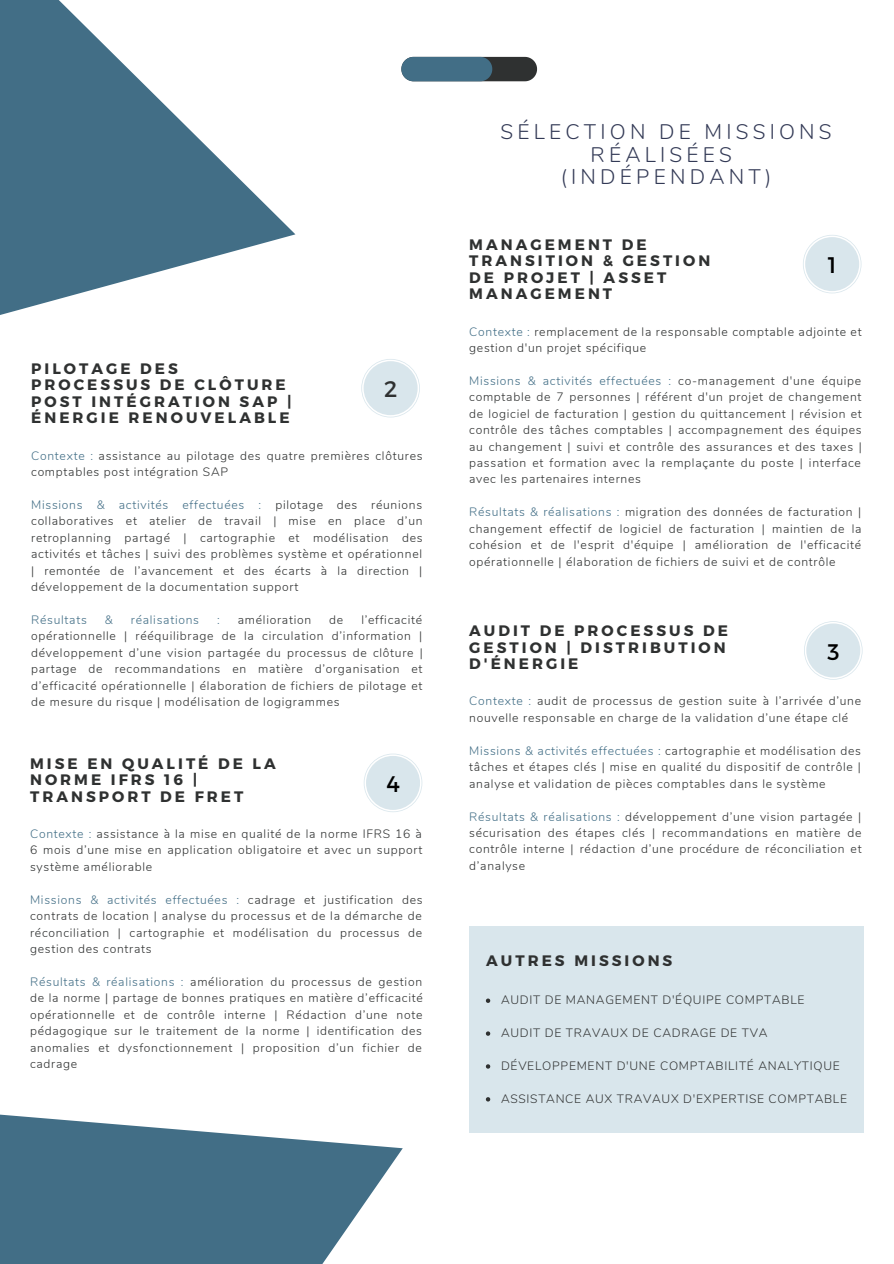
<style>
.page{position:relative;width:894px;height:1264px;background:#fff}
.page>*{position:absolute;margin:0;border:0;box-sizing:border-box;transform-origin:0 0}
.t1{font:22.5px "Montserrat";color:#000}
.t2{font:22.5px "Montserrat";color:#2f3131}
.t3{font:300 21px/22.5px "Nunito";letter-spacing:.2em;color:#333a56;text-align:center}
.t4{font:700 15.15px/16.5px "Montserrat";letter-spacing:.2em;color:#2f3131}
.t5{font:300 12.15px/16.5px "Nunito";letter-spacing:.06em;color:#2f3131;text-align:justify}
.t6{font:300 12.15px "Nunito";letter-spacing:.06em;color:#426e86}
.s1{color:#426e86}
</style>
<div class="page">
<svg style="left:0;top:1114px;width:507px;height:149px;fill:#426e86"></svg>
<svg style="left:0;top:0;width:296px;height:315px;fill:#426e86"></svg>
<div style="left:469px;top:925px;width:394px;height:207px;background:#d9e6ec"></div>
<svg style="left:361px;top:359px;width:59px;height:58px"></svg>
<div style="left:363px;top:361px;width:54px;height:54px;background:#d9e6ec;border-radius:50%"></div>
<svg style="left:485px;top:998px;width:5px;height:4px"></svg>
<svg style="left:485px;top:1031px;width:5px;height:4px"></svg>
<svg style="left:485px;top:1064px;width:5px;height:4px"></svg>
<svg style="left:485px;top:1097px;width:5px;height:4px"></svg>
<svg style="left:364px;top:753px;width:58px;height:59px"></svg>
<div style="left:366px;top:756px;width:54px;height:54px;background:#d9e6ec;border-radius:50%"></div>
<svg style="left:803px;top:235px;width:58px;height:58px"></svg>
<div style="left:805px;top:237px;width:53px;height:54px;background:#d9e6ec;border-radius:50%"></div>
<svg style="left:401px;top:57px;width:136px;height:24px"></svg>
<svg style="left:804px;top:621px;width:58px;height:58px"></svg>
<div style="left:806px;top:623px;width:54px;height:54px;background:#d9e6ec;border-radius:50%"></div>
<p class="t4" style="left:31px;top:359px;width:262px">PILOTAGE DES<br>PROCESSUS DE CLÔTURE<br>POST INTÉGRATION SAP |<br>ÉNERGIE RENOUVELABLE</p>
<p class="t5" style="left:31px;top:447px;width:393px"><span class="s1">Contexte :</span> assistance au pilotage des quatre premières clôtures comptables post intégration SAP</p>
<p class="t5" style="left:31px;top:496px;width:393px"><span class="s1">Missions &amp; activités effectuées :</span> pilotage des réunions collaboratives et atelier de travail | mise en place d’un retroplanning partagé | cartographie et modélisation des activités et tâches | suivi des problèmes système et opérationnel | remontée de l’avancement et des écarts à la direction | développement de la documentation support</p>
<p class="t6" style="left:31px;top:611px;width:57px">Résultats</p>
<p class="t6" style="left:105px;top:611px;width:9px">&amp;</p>
<p class="t6" style="left:131px;top:611px;width:70px">réalisations</p>
<p class="t6" style="left:217px;top:611px;width:4px">:</p>
<p class="t5" style="left:238px;top:611px;width:75px">amélioration</p>
<p class="t5" style="left:329px;top:611px;width:16px">de</p>
<p class="t2" style="left:384px;top:374px;width:15px">2</p>
<p class="t5" style="left:31px;top:611px;width:393px;text-indent:330px">l’efficacité opérationnelle | rééquilibrage de la circulation d’information | développement d’une vision partagée du processus de clôture | partage de recommandations en matière d’organisation et d’efficacité opérationnelle | élaboration de fichiers de pilotage et de mesure du risque | modélisation de logigrammes</p>
<p class="t4" style="left:30px;top:754px;width:247px">MISE EN QUALITÉ DE LA<br>NORME IFRS 16 |<br>TRANSPORT DE FRET</p>
<p class="t5" style="left:30px;top:825px;width:393px"><span class="s1">Contexte :</span> assistance à la mise en qualité de la norme IFRS 16 à 6 mois d’une mise en application obligatoire et avec un support système améliorable</p>
<p class="t5" style="left:30px;top:891px;width:394px"><span class="s1">Missions &amp; activités effectuées :</span> cadrage et justification des contrats de location | analyse du processus et de la démarche de réconciliation | cartographie et modélisation du processus de gestion des contrats</p>
<p class="t5" style="left:30px;top:973px;width:394px"><span class="s1">Résultats &amp; réalisations :</span> amélioration du processus de gestion de la norme | partage de bonnes pratiques en matière d’efficacité opérationnelle et de contrôle interne | Rédaction d’une note pédagogique sur le traitement de la norme | identification des anomalies et dysfonctionnement | proposition d’un fichier de cadrage</p>
<p class="t1" style="left:386px;top:769px;width:15px">4</p>
<p class="t3" style="left:500px;top:121px;width:333px">SÉLECTION DE MISSIONS<br>RÉALISÉES</p>
<p class="t3" style="left:560px;top:166px;width:212px">(INDÉPENDANT)</p>
<p class="t4" style="left:469px;top:235px;width:242px">MANAGEMENT DE<br>TRANSITION &amp; GESTION<br>DE PROJET | ASSET<br>MANAGEMENT</p>
<p class="t5" style="left:469px;top:323px;width:394px"><span class="s1">Contexte :</span> remplacement de la responsable comptable adjointe et gestion d'un projet spécifique</p>
<p class="t5" style="left:469px;top:372px;width:394px"><span class="s1">Missions &amp; activités effectuées :</span> co-management d'une équipe comptable de 7 personnes | référent d'un projet de changement de logiciel de facturation | gestion du quittancement | révision et contrôle des tâches comptables | accompagnement des équipes au changement | suivi et contrôle des assurances et des taxes | passation et formation avec la remplaçante du poste | interface avec les partenaires internes</p>
<p class="t5" style="left:469px;top:504px;width:393px"><span class="s1">Résultats &amp; réalisations :</span> migration des données de facturation | changement effectif de logiciel de facturation | maintien de la cohésion et de l'esprit d'équipe | amélioration de l'efficacité opérationnelle | élaboration de fichiers de suivi et de contrôle</p>
<p class="t1" style="left:827px;top:250px;width:10px">1</p>
<p class="t4" style="left:469px;top:622px;width:260px">AUDIT DE PROCESSUS DE<br>GESTION | DISTRIBUTION<br>D'ÉNERGIE</p>
<p class="t5" style="left:469px;top:693px;width:393px"><span class="s1">Contexte :</span> audit de processus de gestion suite à l’arrivée d’une nouvelle responsable en charge de la validation d’une étape clé</p>
<p class="t5" style="left:469px;top:742px;width:393px"><span class="s1">Missions &amp; activités effectuées :</span> cartographie et modélisation des tâches et étapes clés | mise en qualité du dispositif de contrôle | analyse et validation de pièces comptables dans le système</p>
<p class="t5" style="left:469px;top:808px;width:394px"><span class="s1">Résultats &amp; réalisations :</span> développement d’une vision partagée | sécurisation des étapes clés | recommandations en matière de contrôle interne | rédaction d’une procédure de réconciliation et d’analyse</p>
<p class="t1" style="left:827px;top:637px;width:14px">3</p>
<p class="t4" style="left:486px;top:952px;width:188px">AUTRES MISSIONS</p>
<p class="t5" style="left:501px;top:991px;width:305px">AUDIT DE MANAGEMENT D'ÉQUIPE COMPTABLE</p>
<p class="t5" style="left:501px;top:1024px;width:268px">AUDIT DE TRAVAUX DE CADRAGE DE TVA</p>
<p class="t5" style="left:501px;top:1057px;width:340px">DÉVELOPPEMENT D'UNE COMPTABILITÉ ANALYTIQUE</p>
<p class="t5" style="left:501px;top:1090px;width:347px">ASSISTANCE AUX TRAVAUX D'EXPERTISE COMPTABLE</p>
</div>
